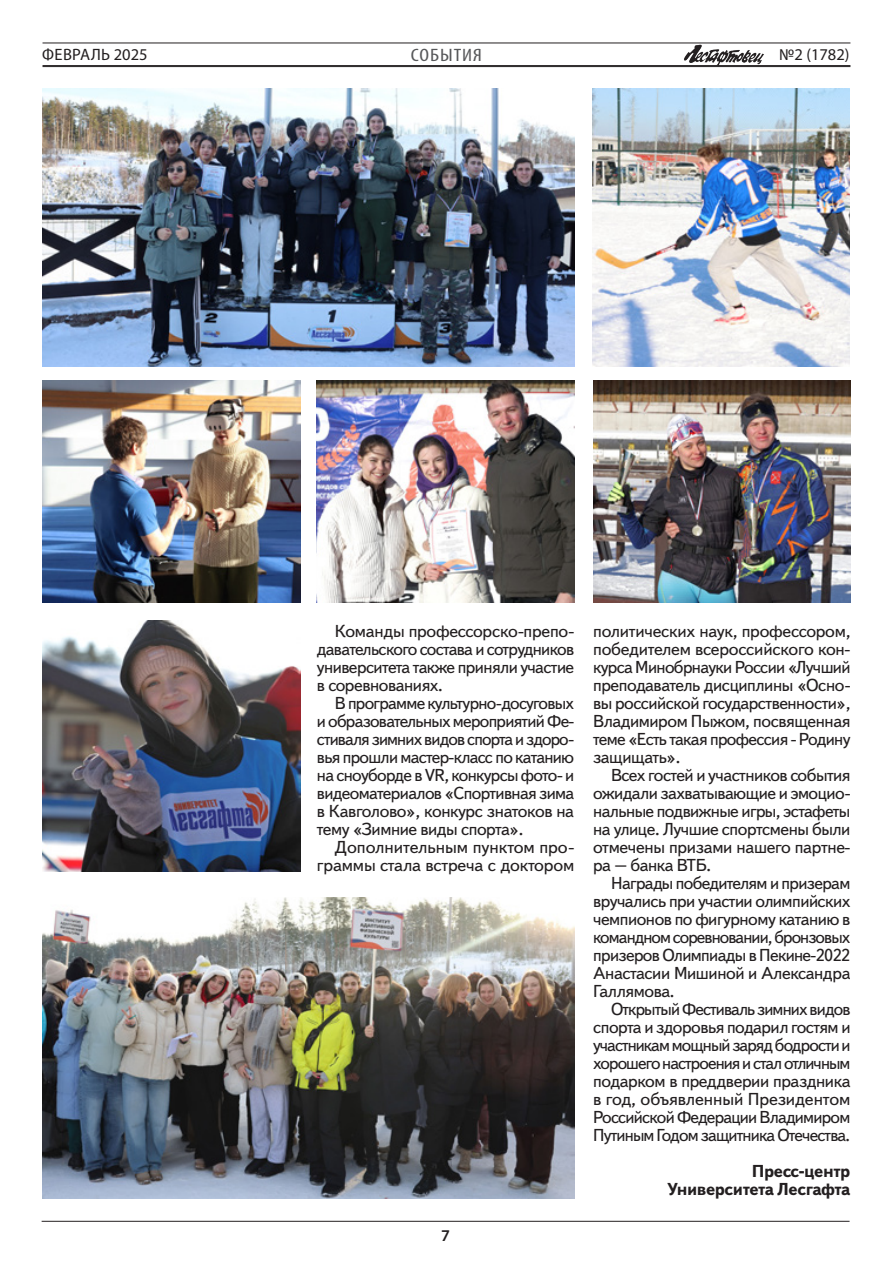
<style>
.page{position:relative;width:893px;height:1263px;background:#fff}
.page>*{position:absolute;margin:0;border:0;box-sizing:border-box;transform-origin:0 0}
.Рубрики{font:condensed 18px "Myriad Pro";letter-spacing:.045em;color:#57585a;scale:1.2 1}
.GREP-Текст{font:17.25px/18px "Text";letter-spacing:-.025em;color:#231f20;text-align:justify}
.GREP-Текст-2{font:17.25px/18px "Text";letter-spacing:-.025em;color:#231f20;text-align:right;scale:1.04 1}
.GREP-Текст-3{font:700 17.25px "Text";letter-spacing:-.025em;color:#231f20}
.t1{font:16.5px "Myriad Pro";letter-spacing:.02em;color:#231f20}
.t2{font:16.5px "Myriad Pro";color:#231f20}
.t3{font:600 16.5px "Myriad Pro";color:#231f20}
</style>
<div class="page">
<img style="left:684px;top:44px;width:80px;height:21px">
<hr style="left:43px;top:65px;width:807px;height:1px;background:#231f20">
<hr style="left:43px;top:66px;width:807px;height:1px;background:#231f20">
<hr style="left:43px;top:43px;width:807px;height:1px;background:#231f20">
<hr style="left:42px;top:1221px;width:807px;height:1px;background:#231f20">
<img style="left:42px;top:621px;width:258px;height:251px">
<img style="left:43px;top:89px;width:532px;height:278px">
<img style="left:43px;top:897px;width:532px;height:301px">
<img style="left:43px;top:381px;width:257px;height:221px">
<img style="left:592px;top:89px;width:257px;height:278px">
<img style="left:317px;top:381px;width:257px;height:221px">
<img style="left:593px;top:381px;width:257px;height:221px">
<p class="Рубрики" style="left:411px;top:44px;width:61px">СОБЫТИЯ</p>
<p class="t1" style="left:42px;top:44px;width:107px">ФЕВРАЛЬ 2025</p>
<p class="t2" style="left:779px;top:44px;width:72px">№2 (1782)</p>
<p class="GREP-Текст" style="left:317px;top:623px;width:259px;text-indent:18px">Команды профессорско-препо&shy;давательского состава и сотрудников университета также приняли участие в соревнованиях.</p>
<p class="GREP-Текст" style="left:317px;top:695px;width:259px;text-indent:18px">В программе культурно-досуговых и образовательных мероприятий Фе&shy;стиваля зимних видов спорта и здоро&shy;вья прошли мастер-класс по катанию на сноуборде в VR, конкурсы фото- и видеоматериалов «Спортивная зима в Кавголово», конкурс знатоков на тему «Зимние виды спорта».</p>
<p class="GREP-Текст-2" style="left:317px;top:839px;width:249px">Дополнительным пунктом про&shy;граммы стала встреча с доктором</p>
<p class="t3" style="left:441px;top:1225px;width:10px">7</p>
<p class="GREP-Текст" style="left:593px;top:623px;width:259px">политических наук, профессором, победителем всероссийского кон&shy;курса Минобрнауки России «Лучший преподаватель дисциплины «Осно&shy;вы российской государственности», Владимиром Пыжом, посвященная теме «Есть такая профессия - Родину защищать».</p>
<p class="GREP-Текст" style="left:593px;top:767px;width:259px;text-indent:18px">Всех гостей и участников события ожидали захватывающие и эмоцио&shy;нальные подвижные игры, эстафеты на улице. Лучшие спортсмены были отмечены призами нашего партне&shy;ра – банка ВТБ.</p>
<p class="GREP-Текст" style="left:593px;top:875px;width:259px;text-indent:18px">Награды победителям и призерам вручались при участии олимпийских чемпионов по фигурному катанию в командном соревновании, бронзовых призеров Олимпиады в Пекине-2022<br>Анастасии Мишиной и Александра Галлямова.</p>
<p class="GREP-Текст" style="left:593px;top:1001px;width:259px;text-indent:18px">Открытый Фестиваль зимних видов спорта и здоровья подарил гостям и участникам мощный заряд бодрости и хорошего настроения и стал отличным подарком в преддверии праздника в год, объявленный Президентом Российской Федерации Владимиром Путиным Годом защитника Отечества.</p>
<p class="GREP-Текст-3" style="left:752px;top:1161px;width:100px">Пресс-центр</p>
<p class="GREP-Текст-3" style="left:667px;top:1179px;width:185px">Университета Лесгафта</p>
</div>
